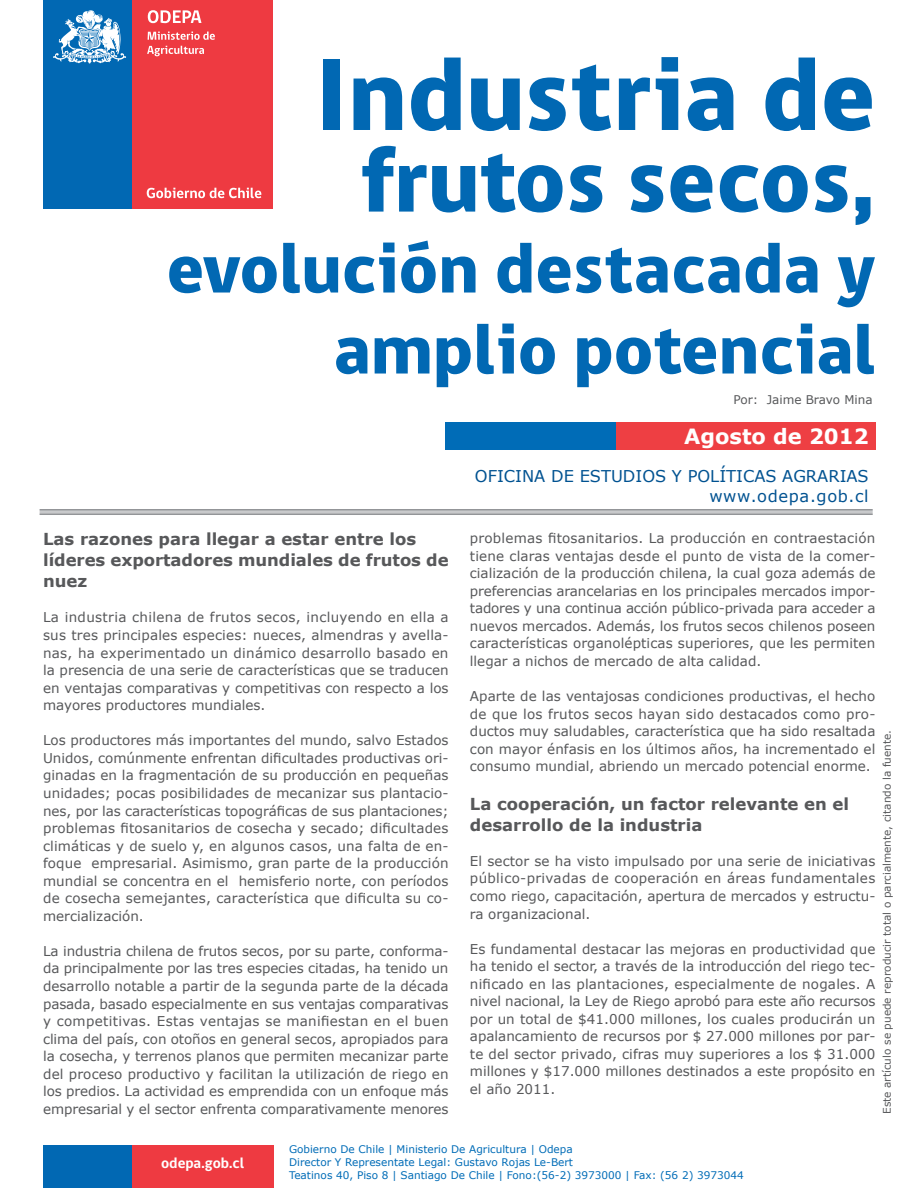
<style>
.page{position:relative;width:918px;height:1188px;background:#fff}
.page>*{position:absolute;margin:0;border:0;box-sizing:border-box;transform-origin:0 0}
.t1{font:800 105px "gob CL";color:#0168b3}
.t2{font:800 93px "gob CL";color:#0168b3}
.t3{font:800 72px/81px "gob CL";color:#0168b3;text-align:right}
.t4{font:700 21px "Verdana";color:#fff}
.t5{font:700 16.5px/21px "Verdana";color:#57585a}
.t6{font:16.2px/19.5px "Verdana";color:#005291;text-align:right}
.t7{font:700 15.15px "gob CL";color:#fff}
.t8{font:13.5px/17.5px "Verdana";color:#57585a;text-align:justify}
.t9{font:12px "Verdana";color:#57585a}
.t10{font:10.5px/12.6px "Verdana";color:#006cb7}
.t11{font:10.5px "Verdana";color:#57585a}
</style>
<div class="page">
<div style="left:615px;top:422px;width:260px;height:28px;background:#ee3f43"></div>
<div style="left:445px;top:422px;width:171px;height:28px;background:#006cb7"></div>
<div style="left:132px;top:0;width:141px;height:208px;background:#ee3a41"></div>
<svg style="left:148px;top:32px;width:67px;height:8px"></svg>
<svg style="left:147px;top:46px;width:57px;height:10px"></svg>
<svg style="left:147px;top:188px;width:114px;height:10px"></svg>
<svg style="left:148px;top:10px;width:54px;height:13px"></svg>
<div style="left:43px;top:0;width:89px;height:208px;background:#0168b3"></div>
<svg style="left:53px;top:10px;width:73px;height:54px"></svg>
<div style="left:132px;top:1145px;width:142px;height:43px;background:#ee3a41"></div>
<div style="left:43px;top:1145px;width:89px;height:43px;background:#0168b3"></div>
<hr style="left:40px;top:509px;width:833px;height:2px;background:#939598">
<hr style="left:40px;top:512px;width:833px;height:1px;background:#939598">
<hr style="left:40px;top:513px;width:833px;height:2px;background:#939598">
<h1 class="t1" style="left:315px;top:23px;width:562px">Industria de</h1>
<h2 class="t2" style="left:361px;top:117px;width:515px">frutos secos,</h2>
<h3 class="t3" style="left:167px;top:230px;width:710px">evolución destacada y amplio potencial</h3>
<p class="t9" style="left:733px;top:392px;width:141px">Por: Jaime Bravo Mina</p>
<h3 class="t4" style="left:684px;top:422px;width:186px">Agosto de 2012</h3>
<p class="t5" style="left:43px;top:529px;width:375px">Las razones para llegar a estar entre los</p>
<p class="t5" style="left:43px;top:550px;width:407px">líderes exportadores mundiales de frutos de nuez</p>
<p class="t8" style="left:43px;top:609px;width:407px">La industria chilena de frutos secos, incluyendo en ella a sus tres principales especies: nueces, almendras y avella&shy;nas, ha experimentado un dinámico desarrollo basado en la presencia de una serie de características que se traducen en ventajas comparativas y competitivas con respecto a los mayores productores mundiales.</p>
<p class="t8" style="left:43px;top:732px;width:407px">Los productores más importantes del mundo, salvo Estados Unidos, comúnmente enfrentan dificultades productivas ori&shy;ginadas en la fragmentación de su producción en pequeñas unidades; pocas posibilidades de mecanizar sus plantacio&shy;nes, por las características topográficas de sus plantaciones; problemas fitosanitarios de cosecha y secado; dificultades climáticas y de suelo y, en algunos casos, una falta de en&shy;foque empresarial. Asimismo, gran parte de la producción mundial se concentra en el hemisferio norte, con períodos de cosecha semejantes, característica que dificulta su co&shy;mercialización.</p>
<p class="t8" style="left:43px;top:942px;width:407px">La industria chilena de frutos secos, por su parte, conforma&shy;da principalmente por las tres especies citadas, ha tenido un desarrollo notable a partir de la segunda parte de la década pasada, basado especialmente en sus ventajas comparativas y competitivas. Estas ventajas se manifiestan en el buen clima del país, con otoños en general secos, apropiados para la cosecha, y terrenos planos que permiten mecanizar parte del proceso productivo y facilitan la utilización de riego en los predios. La actividad es emprendida con un enfoque más empresarial y el sector enfrenta comparativamente menores</p>
<p class="t6" style="left:475px;top:466px;width:395px">OFICINA DE ESTUDIOS Y POLÍTICAS AGRARIAS www.odepa.gob.cl</p>
<p class="t8" style="left:470px;top:529px;width:407px">problemas fitosanitarios. La producción en contraestación tiene claras ventajas desde el punto de vista de la comer&shy;cialización de la producción chilena, la cual goza además de preferencias arancelarias en los principales mercados impor&shy;tadores y una continua acción público-privada para acceder a nuevos mercados. Además, los frutos secos chilenos poseen características organolépticas superiores, que les permiten llegar a nichos de mercado de alta calidad.</p>
<p class="t8" style="left:470px;top:687px;width:407px">Aparte de las ventajosas condiciones productivas, el hecho de que los frutos secos hayan sido destacados como pro&shy;ductos muy saludables, característica que ha sido resaltada con mayor énfasis en los últimos años, ha incrementado el consumo mundial, abriendo un mercado potencial enorme.</p>
<p class="t5" style="left:470px;top:793px;width:381px">La cooperación, un factor relevante en el</p>
<p class="t5" style="left:470px;top:814px;width:234px">desarrollo de la industria</p>
<p class="t8" style="left:470px;top:852px;width:407px">El sector se ha visto impulsado por una serie de iniciativas público-privadas de cooperación en áreas fundamentales como riego, capacitación, apertura de mercados y estructu&shy;ra organizacional.</p>
<p class="t8" style="left:470px;top:940px;width:407px">Es fundamental destacar las mejoras en productividad que ha tenido el sector, a través de la introducción del riego tec&shy;nificado en las plantaciones, especialmente de nogales. A nivel nacional, la Ley de Riego aprobó para este año recursos por un total de $41.000 millones, los cuales producirán un apalancamiento de recursos por $ 27.000 millones por par&shy;te del sector privado, cifras muy superiores a los $ 31.000 millones y $17.000 millones destinados a este propósito en el año 2011.</p>
<p class="t11" style="left:880px;top:1114px;width:386px;rotate:-90deg">Este artículo se puede reproducir total o parcialmente, citando la fuente.</p>
<p class="t7" style="left:161px;top:1153px;width:85px">odepa.gob.cl</p>
<p class="t10" style="left:289px;top:1143px;width:456px">Gobierno De Chile | Ministerio De Agricultura | Odepa<br>Director Y Representate Legal: Gustavo Rojas Le-Bert<br>Teatinos 40, Piso 8 | Santiago De Chile | Fono:(56-2) 3973000 | Fax: (56 2) 3973044</p>
</div>
